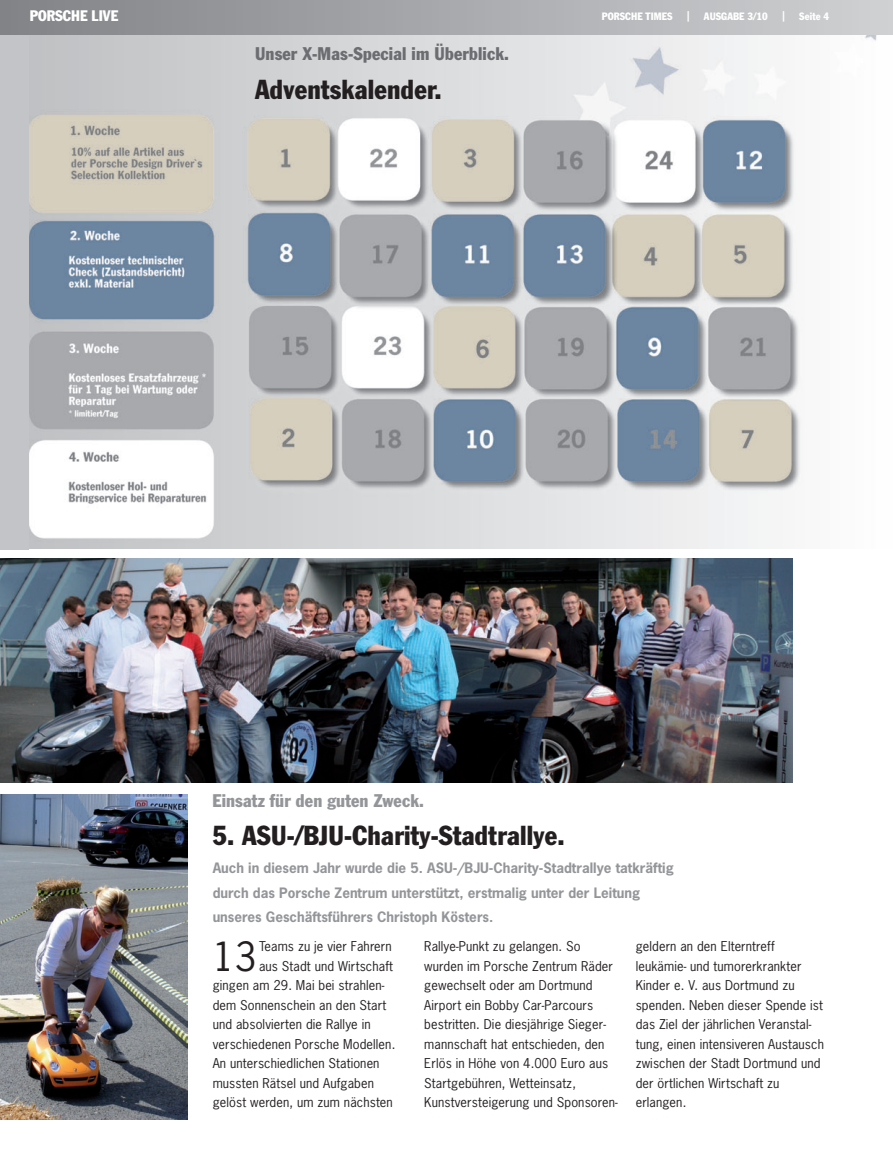
<style>
.page{position:relative;width:893px;height:1170px;background:#fff}
.page>*{position:absolute;margin:0;border:0;box-sizing:border-box;transform-origin:0 0}
.t1{font:37.8px "Porsche News Gothic";color:#231f20}
.t2{font:condensed 27px "Porsche Franklin Gothic";letter-spacing:.005em;color:#231f20}
.t3{font:condensed 18px "Porsche Franklin Gothic";letter-spacing:.005em;color:#6c6d70}
.t4{font:condensed 18px "Porsche Franklin Gothic";letter-spacing:.005em;color:#939598}
.t5{font:condensed 15px "Porsche Franklin Gothic";color:#fff}
.t6{font:700 13.5px/24.5px "Porsche News Gothic";color:#939598}
.t7{font:12.75px/19.5px "Porsche News Gothic";letter-spacing:.01em;color:#231f20}
.t8{font:condensed 10.5px "Porsche Franklin Gothic";letter-spacing:.005em;color:#fff}
</style>
<div class="page">
<div style="left:0;top:34px;width:30px;height:515px;background:#c3c4c7"></div>
<img style="left:30px;top:34px;width:863px;height:515px">
<img style="left:0;top:558px;width:793px;height:225px">
<img style="left:0;top:794px;width:187px;height:324px">
<div style="left:0;top:0;width:893px;height:34px;background:linear-gradient(to right,#808286,#d0d1d3)"></div>
<p class="t5" style="left:30px;top:10px;width:90px">PORSCHE LIVE</p>
<p class="t8" style="left:602px;top:12px;width:72px">PORSCHE TIMES</p>
<p class="t8" style="left:687px;top:11px;width:4px">|</p>
<p class="t8" style="left:704px;top:12px;width:65px">AUSGABE 3/10</p>
<p class="t8" style="left:782px;top:11px;width:4px">|</p>
<p class="t8" style="left:799px;top:12px;width:31px">Seite 4</p>
<h3 class="t3" style="left:255px;top:48px;width:255px">Unser X-Mas-Special im Überblick.</h3>
<h2 class="t2" style="left:255px;top:79px;width:188px">Adventskalender.</h2>
<h3 class="t4" style="left:213px;top:794px;width:213px">Einsatz für den guten Zweck.</h3>
<h2 class="t2" style="left:213px;top:826px;width:354px">5. ASU-/BJU-Charity-Stadtrallye.</h2>
<p class="t6" style="left:213px;top:857px;width:463px">Auch in diesem Jahr wurde die 5. ASU-/BJU-Charity-Stadtrallye tatkräftig durch das Porsche Zentrum unterstützt, erstmalig unter der Leitung unseres Geschäftsführers Christoph Kösters.</p>
<h1 class="t1" style="left:213px;top:941px;width:45px">13</h1>
<p class="t7" style="left:259px;top:937px;width:134px">Teams zu je vier Fahrern</p>
<p class="t7" style="left:259px;top:956px;width:136px">aus Stadt und Wirtschaft</p>
<p class="t7" style="left:213px;top:976px;width:173px">gingen am 29. Mai bei strahlen-</p>
<p class="t7" style="left:213px;top:995px;width:175px">dem Sonnenschein an den Start</p>
<p class="t7" style="left:213px;top:1015px;width:159px">und absolvierten die Rallye in</p>
<p class="t7" style="left:213px;top:1034px;width:184px">verschiedenen Porsche Modellen.</p>
<p class="t7" style="left:213px;top:1054px;width:168px">An unterschiedlichen Stationen</p>
<p class="t7" style="left:213px;top:1073px;width:163px">mussten Rätsel und Aufgaben</p>
<p class="t7" style="left:213px;top:1093px;width:182px">gelöst werden, um zum nächsten</p>
<p class="t7" style="left:424px;top:937px;width:195px">Rallye-Punkt zu gelangen. So wurden im Porsche Zentrum Räder gewechselt oder am Dortmund<br>Airport ein Bobby Car-Parcours bestritten. Die diesjährige Sieger&shy;mannschaft hat entschieden, den<br>Erlös in Höhe von 4.000 Euro aus<br>Startgebühren, Wetteinsatz,<br>Kunstversteigerung und Sponsoren-</p>
<p class="t7" style="left:636px;top:937px;width:190px">geldern an den Elterntreff leukämie- und tumorerkrankter<br>Kinder e. V. aus Dortmund zu spenden. Neben dieser Spende ist das Ziel der jährlichen Veranstal&shy;tung, einen intensiveren Austausch zwischen der Stadt Dortmund und der örtlichen Wirtschaft zu erlangen.</p>
</div>
